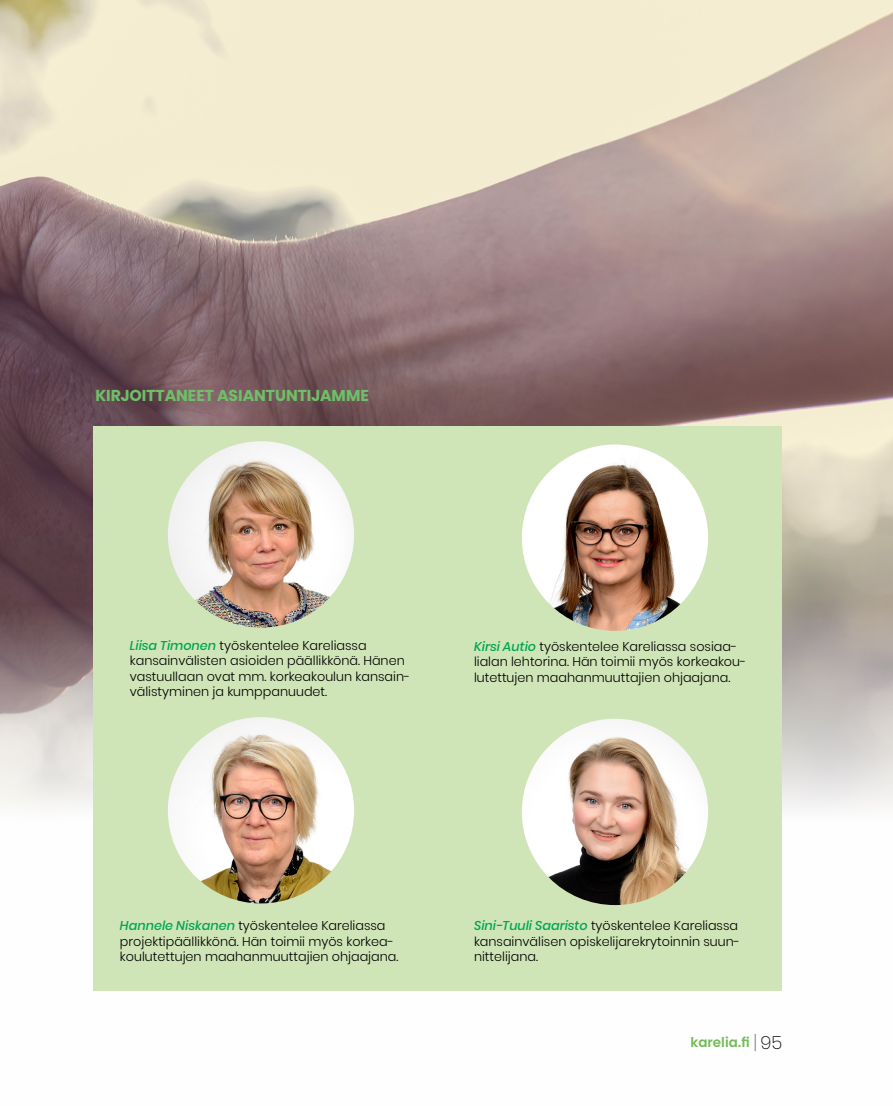
<style>
.page{position:relative;width:893px;height:1106px;background:#fff}
.page>*{position:absolute;margin:0;border:0;box-sizing:border-box;transform-origin:0 0}
.asiantuntijat-otsikk{font:700 15.75px "Poppins";color:#6dc067}
.t1{font:600 13.5px "Poppins";color:#73bb58}
.kirjoittajat-laatiko{font:300 12.75px/15.3px "Poppins";color:#000}
.s1{font-weight:500;font-style:italic;color:#00a651}
.s2{font-family:"Francker CYR";font-weight:200;font-stretch:condensed;font-size:18px;color:#808285}
.s3{font-weight:200;font-size:18px;color:#000}
</style>
<div class="page">
<img style="left:0;top:0;width:893px;height:991px">
<div style="left:94px;top:426px;width:688px;height:564px;background:#cfe5b7"></div>
<img style="left:522px;top:718px;width:186px;height:187px;border-radius:93px">
<img style="left:168px;top:717px;width:186px;height:186px;border-radius:93px">
<img style="left:522px;top:444px;width:186px;height:187px;border-radius:93px">
<img style="left:168px;top:441px;width:186px;height:186px;border-radius:93px">
<p class="asiantuntijat-otsikk" style="left:95px;top:387px;width:275px">KIRJOITTANEET ASIANTUNTIJAMME</p>
<p class="kirjoittajat-laatiko" style="left:130px;top:638px;width:282px"><span class="s1">Liisa Timonen</span> työskentelee Kareliassa kansainvälisten asioiden päällikkönä. Hänen vastuullaan ovat mm. korkeakoulun kansain&shy;välistyminen ja kumppanuudet.</p>
<p class="kirjoittajat-laatiko" style="left:474px;top:639px;width:274px"><span class="s1">Kirsi Autio</span> työskentelee Kareliassa sosiaa&shy;lialan lehtorina. Hän toimii myös korkeakou&shy;lutettujen maahanmuuttajien ohjaajana.</p>
<p class="kirjoittajat-laatiko" style="left:120px;top:918px;width:280px"><span class="s1">Hannele Niskanen</span> työskentelee Kareliassa projektipäällikkönä. Hän toimii myös korkea&shy;koulutettujen maahanmuuttajien ohjaajana.</p>
<p class="kirjoittajat-laatiko" style="left:474px;top:918px;width:268px"><span class="s1">Sini-Tuuli Saaristo</span> työskentelee Kareliassa kansainvälisen opiskelijarekrytoinnin suun&shy;nittelijana.</p>
<p class="t1" style="left:690px;top:1034px;width:93px">karelia.fi <span class="s2">|</span> <span class="s3">95</span></p>
</div>
